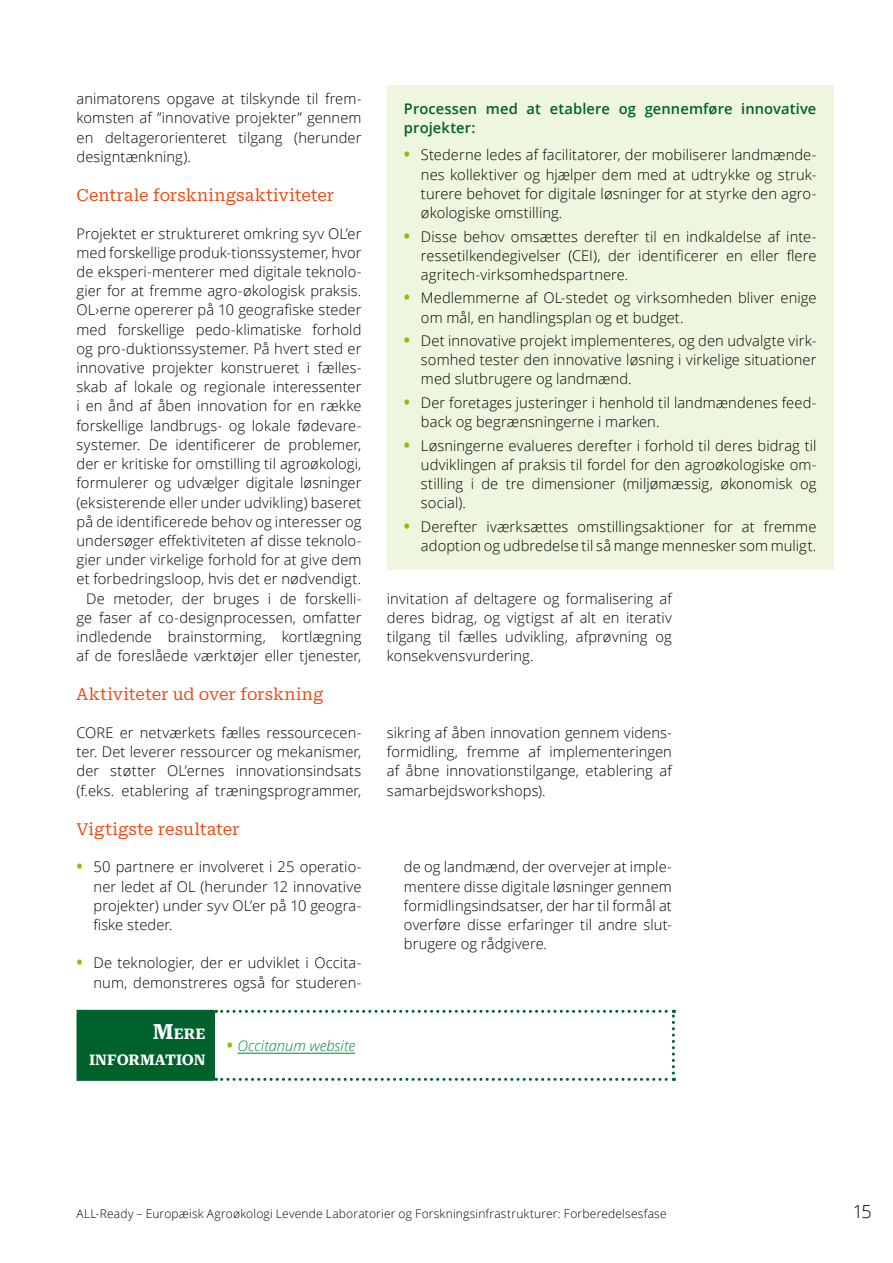
<style>
.page{position:relative;width:893px;height:1263px;background:#fff}
.page>*{position:absolute;margin:0;border:0;box-sizing:border-box;transform-origin:0 0}
.t1{font:300 18px "Open Sans";color:#000}
.t2{font:16.5px "Roboto Serif";color:#eb4a11}
.t3{font:300 14.7px/19.2px "Open Sans";letter-spacing:.005em;color:#000;text-align:justify}
.t4{font:600 14.7px/19.2px "Open Sans";letter-spacing:.01em;color:#00612d}
.t5{font:italic 300 14.7px "Open Sans";color:#008930}
.t6{font:700 14.7px/25.5px "Roboto Serif";color:#fff;text-align:right}
.t7{font:300 12px "Open Sans";letter-spacing:.015em;color:#000}
.s1{font-weight:700;font-size:16.5px;color:#8bbd0d}
.s2{font-size:21px}
.s3{font-weight:700;font-style:normal;font-size:16.5px;color:#8bbd0d}
</style>
<div class="page">
<div style="left:387px;top:85px;width:446px;height:485px;background:#eef6df"></div>
<div style="left:78px;top:1011px;width:136px;height:68px;background:#00612d"></div>
<hr style="left:77px;top:1010px;width:137px;height:3px;background:#00612d">
<hr style="left:77px;top:1013px;width:3px;height:65px;background:#00612d">
<hr style="left:77px;top:1078px;width:137px;height:3px;background:#00612d">
<svg style="left:216px;top:1010px;width:459px;height:71px"></svg>
<hr style="left:237px;top:1053px;width:118px;height:1px;background:#008930">
<p class="t3" style="left:77px;top:89px;width:286px">animatorens opgave at tilskynde til frem&shy;komsten af ”innovative projekter” gennem en deltagerorienteret tilgang (herunder designtænkning).</p>
<p class="t2" style="left:77px;top:182px;width:259px">Centrale forskningsaktiviteter</p>
<p class="t3" style="left:77px;top:223px;width:286px;text-align:right">Projektet er struktureret omkring syv OL’er med forskellige produk-tionssystemer, hvor de eksperi-menterer med digitale teknolo&shy;gier for at fremme agro-økologisk praksis.<br>OL›erne opererer på 10 geografiske steder med forskellige pedo-klimatiske forhold og pro-duktionssystemer. På hvert sted er innovative projekter konstrueret i fælles&shy;skab af lokale og regionale interessenter i en ånd af åben innovation for en række forskellige landbrugs- og lokale fødevare&shy;systemer. De identificerer de problemer, der er kritiske for omstilling til agroøkologi, formulerer og udvælger digitale løsninger (eksisterende eller under udvikling) baseret på de identificerede behov og interesser og undersøger effektiviteten af disse teknolo&shy;gier under virkelige forhold for at give dem et forbedringsloop, hvis det er nødvendigt.<br>De metoder, der bruges i de forskelli&shy;ge faser af co-designprocessen, omfatter indledende brainstorming, kortlægning af de foreslåede værktøjer eller tjenester,</p>
<p class="t4" style="left:404px;top:98px;width:414px">Processen med at etablere og gennemføre innovative projekter:</p>
<p class="t3" style="left:421px;top:145px;width:397px;text-indent:-17px"><span class="s1">•</span> Stederne ledes af facilitatorer, der mobiliserer landmænde&shy;nes kollektiver og hjælper dem med at udtrykke og struk&shy;turere behovet for digitale løsninger for at styrke den agro&shy;økologiske omstilling.</p>
<p class="t3" style="left:421px;top:226px;width:397px;text-indent:-17px"><span class="s1">•</span> Disse behov omsættes derefter til en indkaldelse af inte&shy;ressetilkendegivelser (CEI), der identificerer en eller flere agritech-virksomhedspartnere.</p>
<p class="t3" style="left:421px;top:288px;width:397px;text-indent:-17px"><span class="s1">•</span> Medlemmerne af OL-stedet og virksomheden bliver enige om mål, en handlingsplan og et budget.</p>
<p class="t3" style="left:421px;top:331px;width:397px;text-indent:-17px"><span class="s1">•</span> Det innovative projekt implementeres, og den udvalgte virk&shy;somhed tester den innovative løsning i virkelige situationer med slutbrugere og landmænd.</p>
<p class="t3" style="left:421px;top:393px;width:397px;text-indent:-17px"><span class="s1">•</span> Der foretages justeringer i henhold til landmændenes feed&shy;back og begrænsningerne i marken.</p>
<p class="t3" style="left:421px;top:435px;width:397px;text-indent:-17px"><span class="s1">•</span> Løsningerne evalueres derefter i forhold til deres bidrag til udviklingen af praksis til fordel for den agroøkologiske om&shy;stilling i de tre dimensioner (miljømæssig, økonomisk og social).</p>
<p class="t3" style="left:404px;top:516px;width:414px;text-align:right"><span class="s1">•</span> Derefter iværksættes omstillingsaktioner for at fremme adoption og udbredelse til så mange mennesker som muligt.</p>
<p class="t3" style="left:387px;top:588px;width:286px">invitation af deltagere og formalisering af deres bidrag, og vigtigst af alt en iterativ tilgang til fælles udvikling, afprøvning og konsekvensvurdering.</p>
<p class="t2" style="left:77px;top:681px;width:248px">Aktiviteter ud over forskning</p>
<p class="t3" style="left:77px;top:723px;width:286px">CORE er netværkets fælles ressourcecen&shy;ter. Det leverer ressourcer og mekanismer, der støtter OL’ernes innovationsindsats (f.eks. etablering af træningsprogrammer,</p>
<p class="t3" style="left:387px;top:723px;width:286px">sikring af åben innovation gennem videns&shy;formidling, fremme af implementeringen af åbne innovationstilgange, etablering af samarbejdsworkshops).</p>
<p class="t2" style="left:77px;top:815px;width:165px">Vigtigste resultater</p>
<p class="t3" style="left:94px;top:857px;width:269px;text-indent:-17px"><span class="s1">•</span> 50 partnere er involveret i 25 operatio&shy;ner ledet af OL (herunder 12 innovative projekter) under syv OL’er på 10 geogra&shy;fiske steder.</p>
<p class="t3" style="left:77px;top:953px;width:286px;text-align:right"><span class="s1">•</span> De teknologier, der er udviklet i Occita&shy;num, demonstreres også for studeren-</p>
<p class="t3" style="left:404px;top:857px;width:269px">de og landmænd, der overvejer at imple&shy;mentere disse digitale løsninger gennem formidlingsindsatser, der har til formål at overføre disse erfaringer til andre slut&shy;brugere og rådgivere.</p>
<p class="t6" style="left:89px;top:1020px;width:118px"><span class="s2">M</span>ERE<br>INFORMATION</p>
<p class="t5" style="left:227px;top:1035px;width:130px"><span class="s3">•</span> Occitanum website</p>
<p class="t7" style="left:77px;top:1205px;width:592px">ALL-Ready – Europæisk Agroøkologi Levende Laboratorier og Forskningsinfrastrukturer: Forberedelsesfase</p>
<p class="t1" style="left:853px;top:1199px;width:21px">15</p>
</div>
